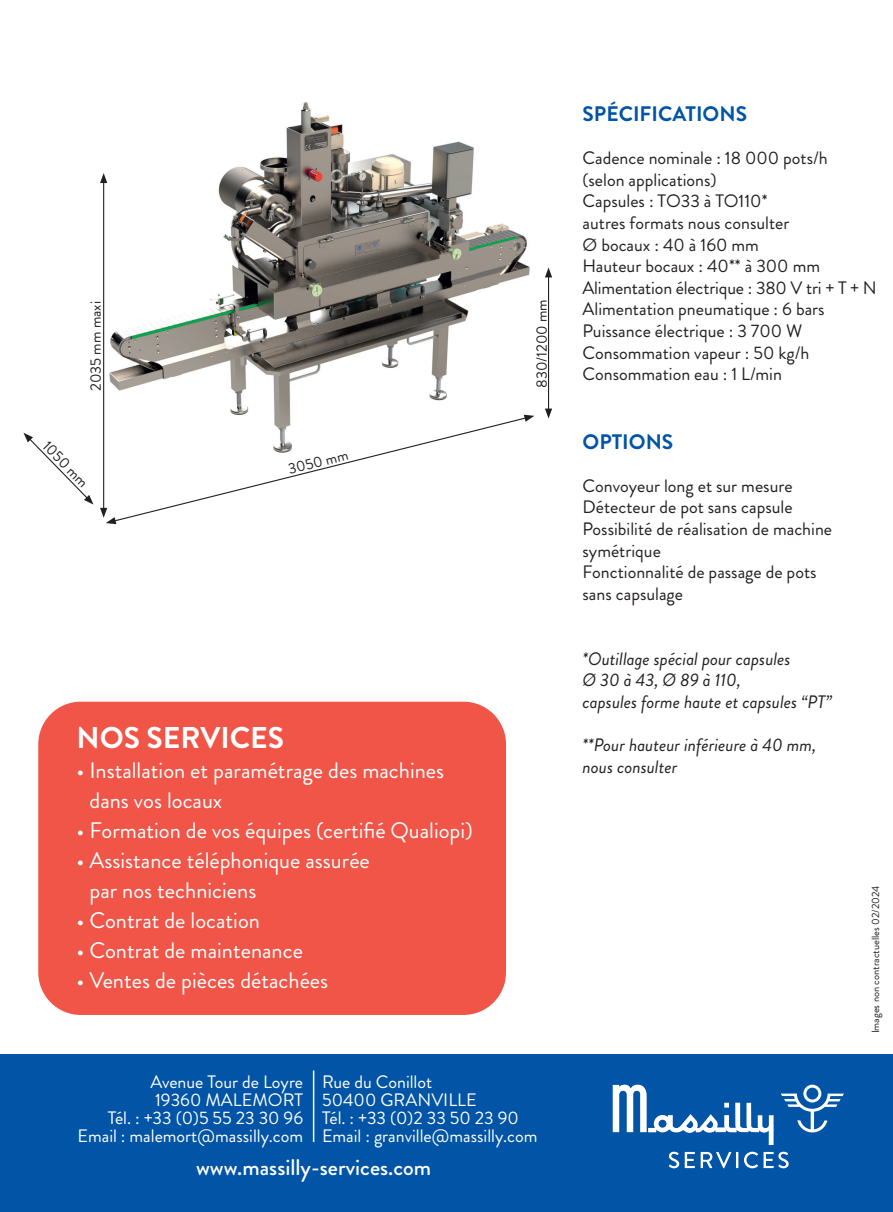
<style>
.page{position:relative;width:893px;height:1212px;background:#fff}
.page>*{position:absolute;margin:0;border:0;box-sizing:border-box;transform-origin:0 0}
.t1{font:700 30px "Brandon Grotesque";color:#fff}
.t2{font:22.5px/30px "Brandon Grotesque";color:#fff}
.t3{font:500 22.5px "Brandon Grotesque";color:#fff}
.t4{font:700 21px "Brandon Grotesque";color:#0154a6}
.t5{font:18px/21.6px "Brandon Grotesque";color:#231f20}
.t6{font:18px/18px "Brandon Grotesque";color:#fff}
.t7{font:italic 18px/21.6px "Brandon Grotesque";color:#231f20}
.t8{font:15px "Brandon Grotesque";color:#231f20}
.t9{font:10.5px "Brandon Grotesque";color:#231f20}
</style>
<div class="page">
<img style="left:109px;top:102px;width:420px;height:314px">
<hr style="left:548px;top:275px;width:1px;height:136px;background:#231f20">
<svg style="left:545px;top:267px;width:7px;height:10px"></svg>
<svg style="left:545px;top:409px;width:7px;height:9px"></svg>
<svg style="left:23px;top:433px;width:71px;height:72px"></svg>
<hr style="left:103px;top:181px;width:1px;height:329px;background:#231f20">
<svg style="left:100px;top:173px;width:7px;height:10px"></svg>
<svg style="left:116px;top:416px;width:408px;height:105px"></svg>
<svg style="left:524px;top:415px;width:10px;height:7px"></svg>
<svg style="left:100px;top:508px;width:16px;height:16px"></svg>
<div style="left:38px;top:702px;width:468px;height:313px;background:#f05548;border-radius:43px"></div>
<div style="left:0;top:1054px;width:893px;height:158px;background:#0154a6"></div>
<hr style="left:313px;top:1070px;width:1px;height:72px;background:#fff">
<svg style="left:613px;top:1084px;width:161px;height:61px"></svg>
<svg style="left:781px;top:1084px;width:63px;height:48px"></svg>
<svg style="left:669px;top:1152px;width:10px;height:16px"></svg>
<svg style="left:685px;top:1152px;width:10px;height:16px"></svg>
<svg style="left:701px;top:1152px;width:37px;height:16px"></svg>
<svg style="left:744px;top:1152px;width:45px;height:16px"></svg>
<p class="t8" style="left:85px;top:391px;width:91px;rotate:-90deg">2035 mm maxi</p>
<p class="t8" style="left:53px;top:436px;width:59px;rotate:46deg">1050 mm</p>
<p class="t8" style="left:286px;top:459px;width:63px;rotate:-14deg">3050 mm</p>
<p class="t8" style="left:531px;top:388px;width:90px;rotate:-90deg">830/1200 mm</p>
<h1 class="t1" style="left:77px;top:717px;width:209px">NOS SERVICES</h1>
<p class="t2" style="left:89px;top:756px;width:356px;text-indent:-13px">• Installation et paramétrage des machines dans vos locaux</p>
<p class="t2" style="left:77px;top:816px;width:398px">• Formation de vos équipes (certifié Qualiopi)</p>
<p class="t2" style="left:89px;top:846px;width:282px;text-indent:-13px">• Assistance téléphonique assurée par nos techniciens</p>
<p class="t2" style="left:77px;top:906px;width:185px">• Contrat de location</p>
<p class="t2" style="left:77px;top:936px;width:228px">• Contrat de maintenance</p>
<p class="t2" style="left:77px;top:966px;width:253px">• Ventes de pièces détachées</p>
<p class="t6" style="left:78px;top:1073px;width:227px;text-align:right">Avenue Tour de Loyre<br>19360 MALEMORT<br>Tél. : +33 (0)5 55 23 30 96<br>Email : malemort@massilly.com</p>
<p class="t3" style="left:196px;top:1152px;width:237px">www.massilly-services.com</p>
<p class="t6" style="left:322px;top:1073px;width:217px">Rue du Conillot<br>50400 GRANVILLE<br>Tél. : +33 (0)2 33 50 23 90<br>Email : granville@massilly.com</p>
<p class="t4" style="left:583px;top:99px;width:166px">SPÉCIFICATIONS</p>
<p class="t5" style="left:583px;top:147px;width:296px">Cadence nominale : 18 000 pots/h<br>(selon applications)<br>Capsules : TO33 à TO110*<br>autres formats nous consulter<br>Ø bocaux : 40 à 160 mm<br>Hauteur bocaux : 40** à 300 mm<br>Alimentation électrique : 380 V tri + T + N<br>Alimentation pneumatique : 6 bars<br>Puissance électrique : 3 700 W<br>Consommation vapeur : 50 kg/h<br>Consommation eau : 1 L/min</p>
<p class="t4" style="left:583px;top:427px;width:92px">OPTIONS</p>
<p class="t5" style="left:583px;top:475px;width:251px">Convoyeur long et sur mesure<br>Détecteur de pot sans capsule<br>Possibilité de réalisation de machine symétrique<br>Fonctionnalité de passage de pots sans capsulage</p>
<p class="t7" style="left:583px;top:648px;width:251px">*Outillage spécial pour capsules<br>Ø 30 à 43, Ø 89 à 110,<br>capsules forme haute et capsules “PT”</p>
<p class="t7" style="left:583px;top:734px;width:235px">**Pour hauteur inférieure à 40 mm, nous consulter</p>
<p class="t9" style="left:868px;top:1033px;width:149px;rotate:-90deg">Images non contractuelles 02/2024</p>
</div>
